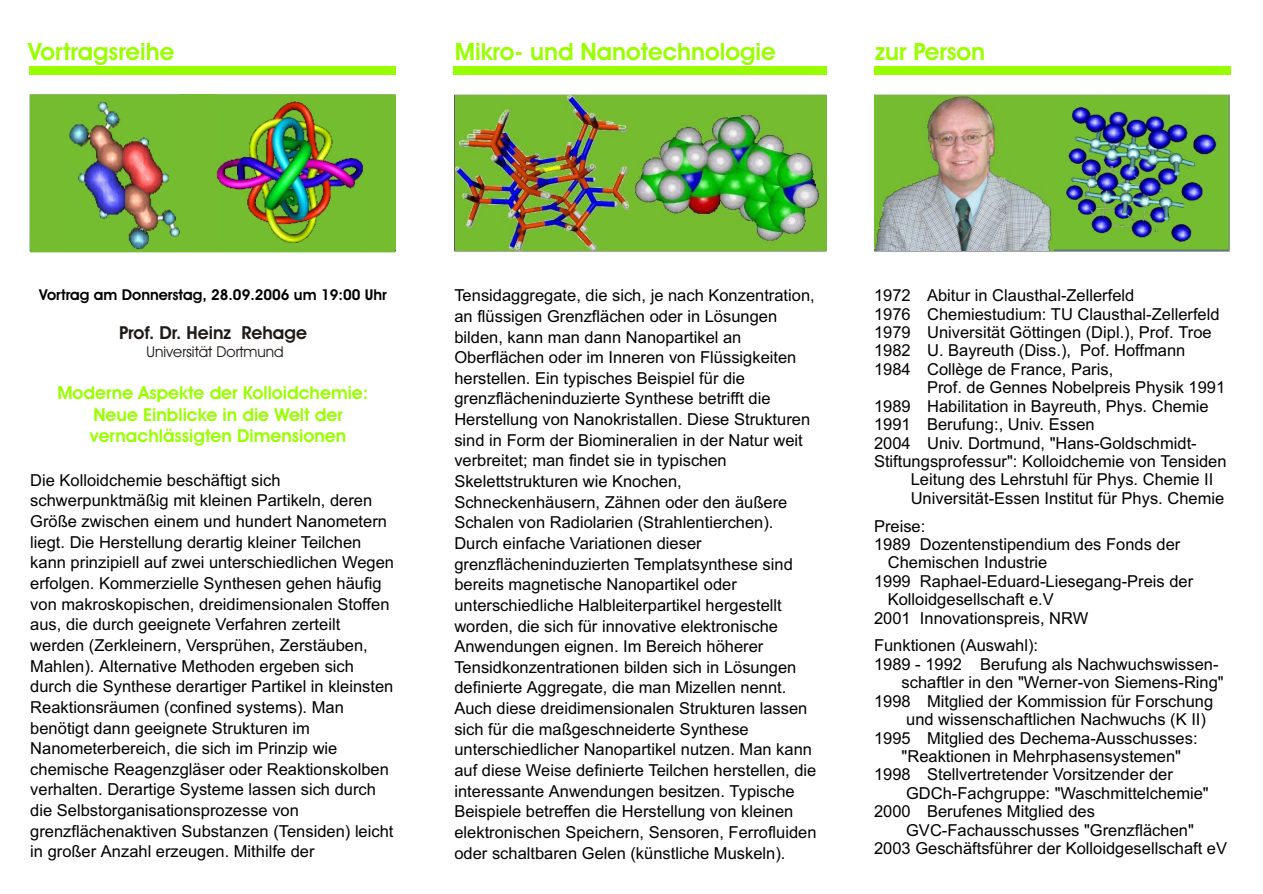
<style>
.page{position:relative;width:1263px;height:894px;background:#fff}
.page>*{position:absolute;margin:0;border:0;box-sizing:border-box;transform-origin:0 0}
.t1{font:700 24px "Avant Garde Bk BT";color:#9f0}
.t2{font:700 18px/21.5px "Avant Garde Bk BT";color:#9f0;text-align:center}
.t3{font:700 18px "Avant Garde Bk BT";color:#1f1a17}
.t4{font:16.5px/20.7px "Arial";color:#000}
.t5{font:700 15px "Avant Garde Bk BT";color:#000}
.t6{font:15px "Avant Garde Bk BT";color:#1f1a17}
</style>
<div class="page">
<div style="left:453px;top:66px;width:373px;height:9px;background:#9f0"></div>
<div style="left:874px;top:66px;width:356px;height:9px;background:#9f0"></div>
<div style="left:29px;top:66px;width:366px;height:9px;background:#9f0"></div>
<img style="left:875px;top:95px;width:354px;height:156px">
<img style="left:455px;top:95px;width:371px;height:156px">
<img style="left:60px;top:97px;width:121px;height:152px">
<img style="left:216px;top:97px;width:149px;height:152px">
<div style="left:181px;top:97px;width:35px;height:152px;background:#75bc30"></div>
<div style="left:30px;top:97px;width:30px;height:152px;background:#75bc30"></div>
<div style="left:365px;top:97px;width:30px;height:152px;background:#75bc30"></div>
<hr style="left:30px;top:249px;width:365px;height:3px;background:#75bd30">
<hr style="left:30px;top:94px;width:365px;height:3px;background:#75bd30">
<h1 class="t1" style="left:28px;top:42px;width:148px">Vortragsreihe</h1>
<h1 class="t1" style="left:455px;top:42px;width:322px">Mikro- und Nanotechnologie</h1>
<h1 class="t1" style="left:875px;top:42px;width:112px">zur Person</h1>
<p class="t5" style="left:39px;top:289px;width:349px">Vortrag am Donnerstag, 28.09.2006 um 19:00 Uhr</p>
<p class="t3" style="left:119px;top:325px;width:189px">Prof. Dr. Heinz Rehage</p>
<p class="t6" style="left:147px;top:346px;width:139px">Universität Dortmund</p>
<p class="t2" style="left:57px;top:384px;width:312px">Moderne Aspekte der Kolloidchemie:<br>Neue Einblicke in die Welt der vernachlässigten Dimensionen</p>
<p class="t4" style="left:30px;top:471px;width:365px">Die Kolloidchemie beschäftigt sich schwerpunktmäßig mit kleinen Partikeln, deren Größe zwischen einem und hundert Nanometern liegt. Die Herstellung derartig kleiner Teilchen kann prinzipiell auf zwei unterschiedlichen Wegen erfolgen. Kommerzielle Synthesen gehen häufig von makroskopischen, dreidimensionalen Stoffen aus, die durch geeignete Verfahren zerteilt werden (Zerkleinern, Versprühen, Zerstäuben, Mahlen). Alternative Methoden ergeben sich durch die Synthese derartiger Partikel in kleinsten Reaktionsräumen (confined systems). Man benötigt dann geeignete Strukturen im Nanometerbereich, die sich im Prinzip wie chemische Reagenzgläser oder Reaktionskolben verhalten. Derartige Systeme lassen sich durch die Selbstorganisationsprozesse von grenzflächenaktiven Substanzen (Tensiden) leicht in großer Anzahl erzeugen. Mithilfe der</p>
<p class="t4" style="left:454px;top:287px;width:364px">Tensidaggregate, die sich, je nach Konzentration, an flüssigen Grenzflächen oder in Lösungen bilden, kann man dann Nanopartikel an Oberflächen oder im Inneren von Flüssigkeiten herstellen. Ein typisches Beispiel für die grenzflächeninduzierte Synthese betrifft die Herstellung von Nanokristallen. Diese Strukturen sind in Form der Biomineralien in der Natur weit verbreitet; man findet sie in typischen Skelettstrukturen wie Knochen, Schneckenhäusern, Zähnen oder den äußere Schalen von Radiolarien (Strahlentierchen).<br>Durch einfache Variationen dieser grenzflächeninduzierten Templatsynthese sind bereits magnetische Nanopartikel oder unterschiedliche Halbleiterpartikel hergestellt worden, die sich für innovative elektronische Anwendungen eignen. Im Bereich höherer Tensidkonzentrationen bilden sich in Lösungen definierte Aggregate, die man Mizellen nennt.<br>Auch diese dreidimensionalen Strukturen lassen sich für die maßgeschneiderte Synthese unterschiedlicher Nanopartikel nutzen. Man kann auf diese Weise definierte Teilchen herstellen, die interessante Anwendungen besitzen. Typische Beispiele betreffen die Herstellung von kleinen elektronischen Speichern, Sensoren, Ferrofluiden oder schaltbaren Gelen (künstliche Muskeln).</p>
<p class="t4" style="left:874px;top:288px;width:347px;line-height:18.5px">1972 Abitur in Clausthal-Zellerfeld<br>1976 Chemiestudium: TU Clausthal-Zellerfeld 1979 Universität Göttingen (Dipl.), Prof. Troe 1982 U. Bayreuth (Diss.), Pof. Hoffmann 1984 Collège de France, Paris,</p>
<p class="t4" style="left:927px;top:379px;width:300px">Prof. de Gennes Nobelpreis Physik 1991</p>
<p class="t4" style="left:874px;top:397px;width:336px">1989 Habilitation in Bayreuth, Phys. Chemie</p>
<p class="t4" style="left:874px;top:416px;width:222px">1991 Berufung:, Univ. Essen</p>
<p class="t4" style="left:874px;top:434px;width:324px">2004 Univ. Dortmund, "Hans-Goldschmidt-</p>
<p class="t4" style="left:874px;top:452px;width:354px">Stiftungsprofessur": Kolloidchemie von Tensiden</p>
<p class="t4" style="left:911px;top:471px;width:304px">Leitung des Lehrstuhl für Phys. Chemie II</p>
<p class="t4" style="left:911px;top:489px;width:315px">Universität-Essen Institut für Phys. Chemie</p>
<p class="t4" style="left:874px;top:517px;width:53px">Preise:</p>
<p class="t4" style="left:874px;top:535px;width:308px">1989 Dozentenstipendium des Fonds der</p>
<p class="t4" style="left:888px;top:554px;width:161px">Chemischen Industrie</p>
<p class="t4" style="left:874px;top:572px;width:321px">1999 Raphael-Eduard-Liesegang-Preis der</p>
<p class="t4" style="left:888px;top:591px;width:167px">Kolloidgesellschaft e.V</p>
<p class="t4" style="left:874px;top:609px;width:216px">2001 Innovationspreis, NRW</p>
<p class="t4" style="left:874px;top:637px;width:166px">Funktionen (Auswahl):</p>
<p class="t4" style="left:874px;top:655px;width:346px">1989 - 1992 Berufung als Nachwuchswissen-</p>
<p class="t4" style="left:902px;top:674px;width:324px">schaftler in den "Werner-von Siemens-Ring"</p>
<p class="t4" style="left:874px;top:692px;width:341px">1998 Mitglied der Kommission für Forschung</p>
<p class="t4" style="left:906px;top:711px;width:301px">und wissenschaftlichen Nachwuchs (K II)</p>
<p class="t4" style="left:874px;top:729px;width:325px">1995 Mitglied des Dechema-Ausschusses:</p>
<p class="t4" style="left:902px;top:747px;width:281px">"Reaktionen in Mehrphasensystemen"</p>
<p class="t4" style="left:874px;top:766px;width:300px">1998 Stellvertretender Vorsitzender der</p>
<p class="t4" style="left:906px;top:784px;width:304px">GDCh-Fachgruppe: "Waschmittelchemie"</p>
<p class="t4" style="left:874px;top:803px;width:222px">2000 Berufenes Mitglied des</p>
<p class="t4" style="left:906px;top:821px;width:289px">GVC-Fachausschusses "Grenzflächen"</p>
<p class="t4" style="left:874px;top:840px;width:355px">2003 Geschäftsführer der Kolloidgesellschaft eV</p>
</div>
